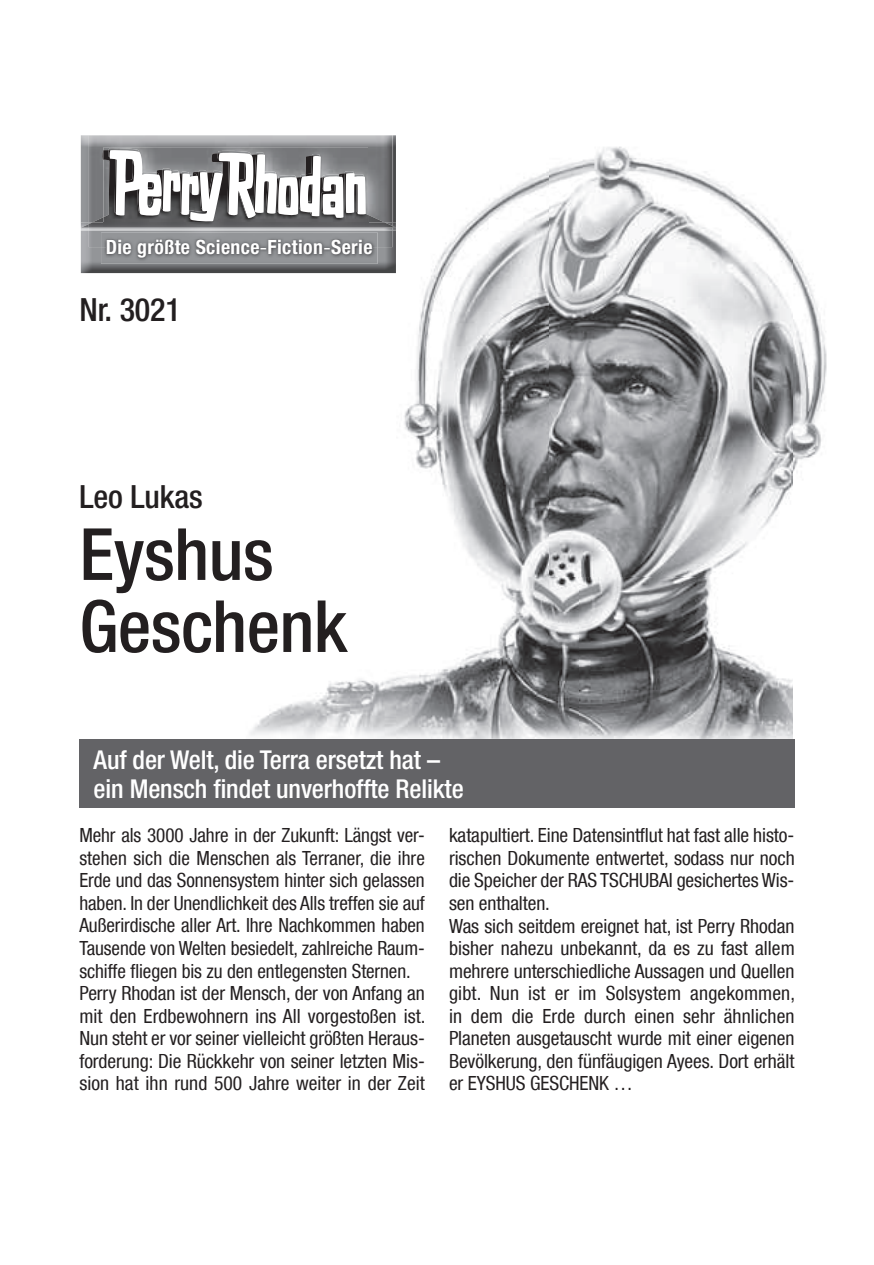
<style>
.page{position:relative;width:874px;height:1265px;background:#fff}
.page>*{position:absolute;margin:0;border:0;box-sizing:border-box;transform-origin:0 0}
.t1{font:500 condensed 72px/72px "Helvetica Neue LT Com";letter-spacing:-.005em;color:#231f20}
.t2{font:500 condensed 32px "Helvetica Neue LT Com";letter-spacing:-.005em;color:#231f20}
.t3{font:500 condensed 26px/29px "Helvetica Neue LT Com";letter-spacing:-.005em;color:#fff}
.t4{font:700 condensed 19.8px "Helvetica Neue";letter-spacing:.02em;color:#fff}
.t5{font:condensed 19.6px/22.6px "Helvetica Neue LT Com";letter-spacing:-.005em;color:#231f20}
</style>
<div class="page">
<img style="left:224px;top:171px;width:355px;height:568px">
<img style="left:579px;top:576px;width:213px;height:163px">
<img style="left:549px;top:146px;width:278px;height:430px">
<div style="left:79px;top:739px;width:715px;height:68px;background:#636366"></div>
<img style="left:81px;top:135px;width:315px;height:87px">
<img style="left:81px;top:222px;width:315px;height:51px">
<img style="left:101px;top:247px;width:276px;height:17px">
<img style="left:107px;top:247px;width:265px;height:11px">
<img style="left:89px;top:135px;width:303px;height:112px">
<img style="left:81px;top:224px;width:314px;height:3px">
<img style="left:92px;top:215px;width:292px;height:7px">
<img style="left:89px;top:222px;width:303px;height:5px">
<img style="left:103px;top:147px;width:172px;height:3px">
<img style="left:109px;top:148px;width:48px;height:2px">
<img style="left:103px;top:150px;width:265px;height:77px">
<svg style="left:109px;top:150px;width:256px;height:72px"></svg>
<p class="t4" style="left:106px;top:235px;width:268px">Die größte Science Fiction Serie</p>
<p class="t4" style="left:260px;top:235px;width:9px">-</p>
<p class="t4" style="left:323px;top:235px;width:9px">-</p>
<h2 class="t2" style="left:79px;top:290px;width:103px">Nr. 3021</h2>
<h2 class="t2" style="left:79px;top:477px;width:125px">Leo Lukas</h2>
<h1 class="t1" style="left:79px;top:517px;width:269px">Eyshus<br>Geschenk</h1>
<h3 class="t3" style="left:94px;top:744px;width:371px">Auf der Welt, die Terra ersetzt hat – ein Mensch findet unverhoffte Relikte</h3>
<p class="t5" style="left:79px;top:823px;width:347px">Mehr als 3000 Jahre in der Zukunft: Längst ver&shy;stehen sich die Menschen als Terraner, die ihre Erde und das Sonnensystem hinter sich gelassen haben. In der Unendlichkeit des Alls treffen sie auf Außerirdische aller Art. Ihre Nachkommen haben Tausende von Welten besiedelt, zahlreiche Raum&shy;schiffe fliegen bis zu den entlegensten Sternen.<br>Perry Rhodan ist der Mensch, der von Anfang an mit den Erdbewohnern ins All vorgestoßen ist.<br>Nun steht er vor seiner vielleicht größten Heraus&shy;forderung: Die Rückkehr von seiner letzten Mis&shy;sion hat ihn rund 500 Jahre weiter in der Zeit</p>
<p class="t5" style="left:449px;top:823px;width:347px">katapultiert. Eine Datensintflut hat fast alle histo&shy;rischen Dokumente entwertet, sodass nur noch die Speicher der RAS TSCHUBAI gesichertes Wis&shy;sen enthalten.<br>Was sich seitdem ereignet hat, ist Perry Rhodan bisher nahezu unbekannt, da es zu fast allem mehrere unterschiedliche Aussagen und Quellen gibt. Nun ist er im Solsystem angekommen, in dem die Erde durch einen sehr ähnlichen Planeten ausgetauscht wurde mit einer eigenen Bevölkerung, den fünfäugigen Ayees. Dort erhält er EYSHUS GESCHENK …</p>
</div>
